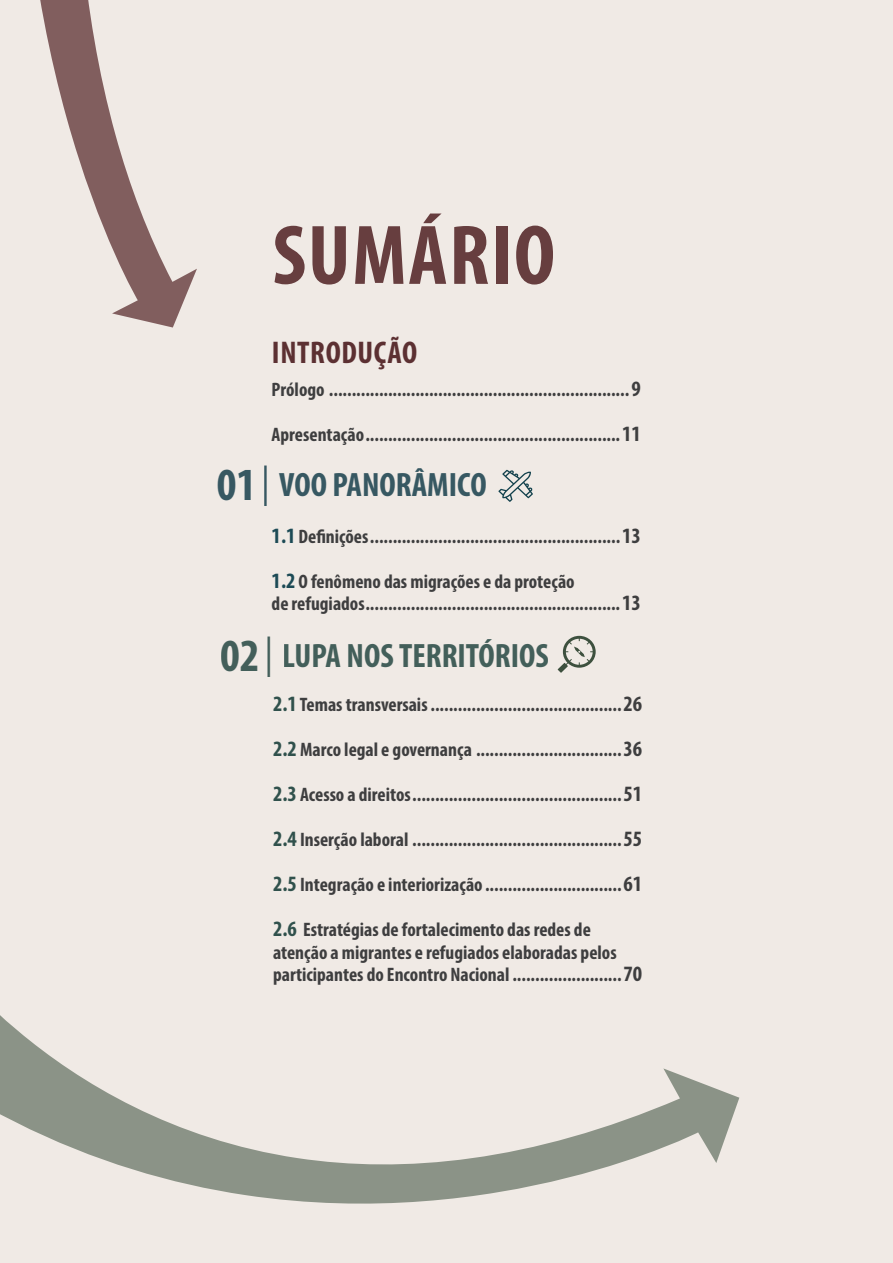
<style>
.page{position:relative;width:893px;height:1263px;background:#f0eae5}
.page>*{position:absolute;margin:0;border:0;box-sizing:border-box;transform-origin:0 0}
.Título{font:700 condensed 85.5px "Myriad Pro";letter-spacing:.02em;color:#673e3f}
.t1{font:700 condensed 46.2px "Myriad Pro";color:#375862}
.t2{font:700 condensed 46.2px "Myriad Pro";color:#435f5a}
.t3{font:700 condensed 40.65px "Myriad Pro";color:#375862;scale:.62 1}
.t4{font:700 condensed 40.65px "Myriad Pro";color:#435f5a;scale:.62 1}
.t5{font:700 condensed 33.9px "Myriad Pro";color:#435f5a}
.t6{font:700 condensed 33.9px "Myriad Pro";color:#375862}
.Subtítulo{font:700 condensed 31.5px "Myriad Pro";letter-spacing:.02em;color:#5c3032}
.S_01{font:700 condensed 19.5px/22.5px "Myriad Pro";color:#3e3e3f}
.s1{font-size:21.9px}
.s2{font-size:33.9px}
.s3{font-size:21.9px;color:#1c4a55}
.s4{font-size:21.9px;color:#30514c}
</style>
<div class="page">
<svg style="left:498px;top:470px;width:35px;height:32px"></svg>
<svg style="left:558px;top:636px;width:38px;height:37px"></svg>
<svg style="left:40px;top:0;width:157px;height:327px"></svg>
<svg style="left:0;top:1015px;width:739px;height:189px"></svg>
<p class="Título" style="left:272px;top:202px;width:284px">SUMÁRIO</p>
<p class="Subtítulo" style="left:272px;top:332px;width:147px">INTRODUÇÃO</p>
<p class="S_01" style="left:272px;top:378px;width:371px">Prólogo ..................................................................<span class="s1">9</span></p>
<p class="S_01" style="left:272px;top:423px;width:371px">Apresentação........................................................<span class="s1">11</span></p>
<p class="t1" style="left:217px;top:456px;width:41px">01</p>
<p class="t3" style="left:263px;top:456px;width:52px">| <span class="s2">V</span></p>
<p class="t6" style="left:294px;top:464px;width:194px">OO PANORÂMICO</p>
<p class="S_01" style="left:272px;top:524px;width:371px"><span class="s3">1.1</span> Definições.......................................................<span class="s1">13</span></p>
<p class="S_01" style="left:272px;top:569px;width:371px"><span class="s3">1.2</span> O fenômeno das migrações e da proteção<br>de refugiados........................................................<span class="s1">13</span></p>
<p class="t2" style="left:220px;top:627px;width:41px">02</p>
<p class="t4" style="left:266px;top:627px;width:10px">|</p>
<p class="t5" style="left:282px;top:635px;width:268px">LUPA NOS TERRITÓRIOS</p>
<p class="S_01" style="left:273px;top:693px;width:371px"><span class="s4">2.1</span> Temas transversais..........................................<span class="s1">26</span></p>
<p class="S_01" style="left:273px;top:738px;width:371px"><span class="s4">2.2</span> Marco legal e governança ................................<span class="s1">36</span></p>
<p class="S_01" style="left:273px;top:783px;width:371px"><span class="s4">2.3</span> Acesso a direitos..............................................<span class="s1">51</span></p>
<p class="S_01" style="left:273px;top:828px;width:371px"><span class="s4">2.4</span> Inserção laboral ..............................................<span class="s1">55</span></p>
<p class="S_01" style="left:273px;top:873px;width:371px"><span class="s4">2.5</span> Integração e interiorização ..............................<span class="s1">61</span></p>
<p class="S_01" style="left:273px;top:918px;width:371px"><span class="s4">2.6</span> Estratégias de fortalecimento das redes de atenção a migrantes e refugiados elaboradas pelos participantes do Encontro Nacional ........................<span class="s1">70</span></p>
</div>
